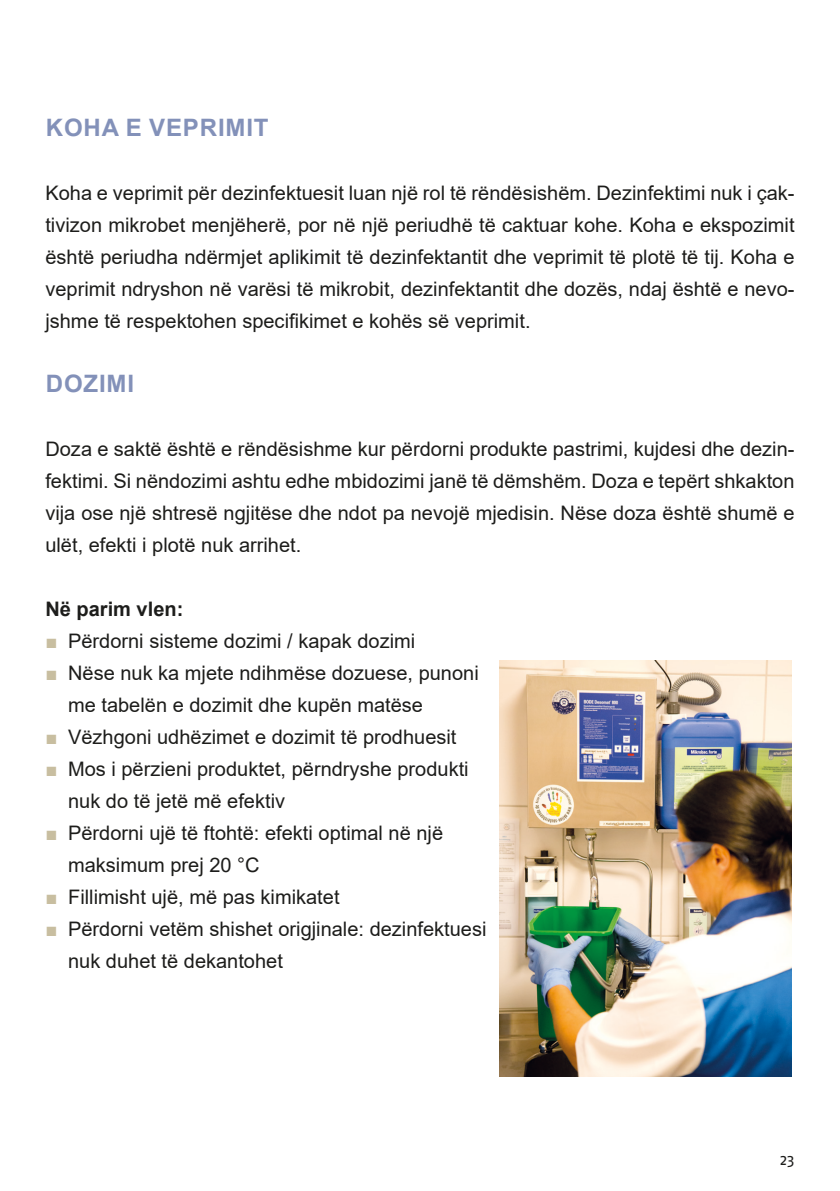
<style>
.page{position:relative;width:840px;height:1191px;background:#fff}
.page>*{position:absolute;margin:0;border:0;box-sizing:border-box;transform-origin:0 0}
.Kapitel_Subhead{font:700 24px "Arial";letter-spacing:.035em;color:#8391b9}
.Fließtext{font:20px/32px "Arial";color:#1d1d1b;text-align:justify}
.Aufzählungen{font:20px/32px "Arial";color:#1d1d1b}
.Fließtext-2{font:700 20px "Arial";color:#1d1d1b}
.t1{font:16px "Fago OT";color:#1d1d1b}
.s1{color:#c8bea0}
</style>
<div class="page">
<img style="left:499px;top:660px;width:292px;height:416px">
<p class="Kapitel_Subhead" style="left:46px;top:111px;width:224px">KOHA E VEPRIMIT</p>
<p class="Fließtext" style="left:45px;top:177px;width:750px">Koha e veprimit për dezinfektuesit luan një rol të rëndësishëm. Dezinfektimi nuk i çak&shy;tivizon mikrobet menjëherë, por në një periudhë të caktuar kohe. Koha e ekspozimit është periudha ndërmjet aplikimit të dezinfektantit dhe veprimit të plotë të tij. Koha e veprimit ndryshon në varësi të mikrobit, dezinfektantit dhe dozës, ndaj është e nevo&shy;jshme të respektohen specifikimet e kohës së veprimit.</p>
<p class="Kapitel_Subhead" style="left:46px;top:367px;width:90px">DOZIMI</p>
<p class="Fließtext" style="left:45px;top:433px;width:750px">Doza e saktë është e rëndësishme kur përdorni produkte pastrimi, kujdesi dhe dezin&shy;fektimi. Si nëndozimi ashtu edhe mbidozimi janë të dëmshëm. Doza e tepërt shkakton vija ose një shtresë ngjitëse dhe ndot pa nevojë mjedisin. Nëse doza është shumë e ulët, efekti i plotë nuk arrihet.</p>
<p class="Fließtext-2" style="left:45px;top:595px;width:139px">Në parim vlen:</p>
<p class="Aufzählungen" style="left:45px;top:625px;width:371px"><span class="s1">■</span> Përdorni sisteme dozimi / kapak dozimi</p>
<p class="Aufzählungen" style="left:68px;top:657px;width:412px;text-indent:-23px"><span class="s1">■</span> Nëse nuk ka mjete ndihmëse dozuese, punoni me tabelën e dozimit dhe kupën matëse</p>
<p class="Aufzählungen" style="left:45px;top:721px;width:412px"><span class="s1">■</span> Vëzhgoni udhëzimet e dozimit të prodhuesit</p>
<p class="Aufzählungen" style="left:68px;top:753px;width:402px;text-indent:-23px"><span class="s1">■</span> Mos i përzieni produktet, përndryshe produkti nuk do të jetë më efektiv</p>
<p class="Aufzählungen" style="left:68px;top:817px;width:376px;text-indent:-23px"><span class="s1">■</span> Përdorni ujë të ftohtë: efekti optimal në një maksimum prej 20 °C</p>
<p class="Aufzählungen" style="left:45px;top:881px;width:295px"><span class="s1">■</span> Fillimisht ujë, më pas kimikatet</p>
<p class="Aufzählungen" style="left:68px;top:913px;width:419px;text-indent:-23px"><span class="s1">■</span> Përdorni vetëm shishet origjinale: dezinfektuesi nuk duhet të dekantohet</p>
<p class="t1" style="left:779px;top:1150px;width:16px">23</p>
</div>
